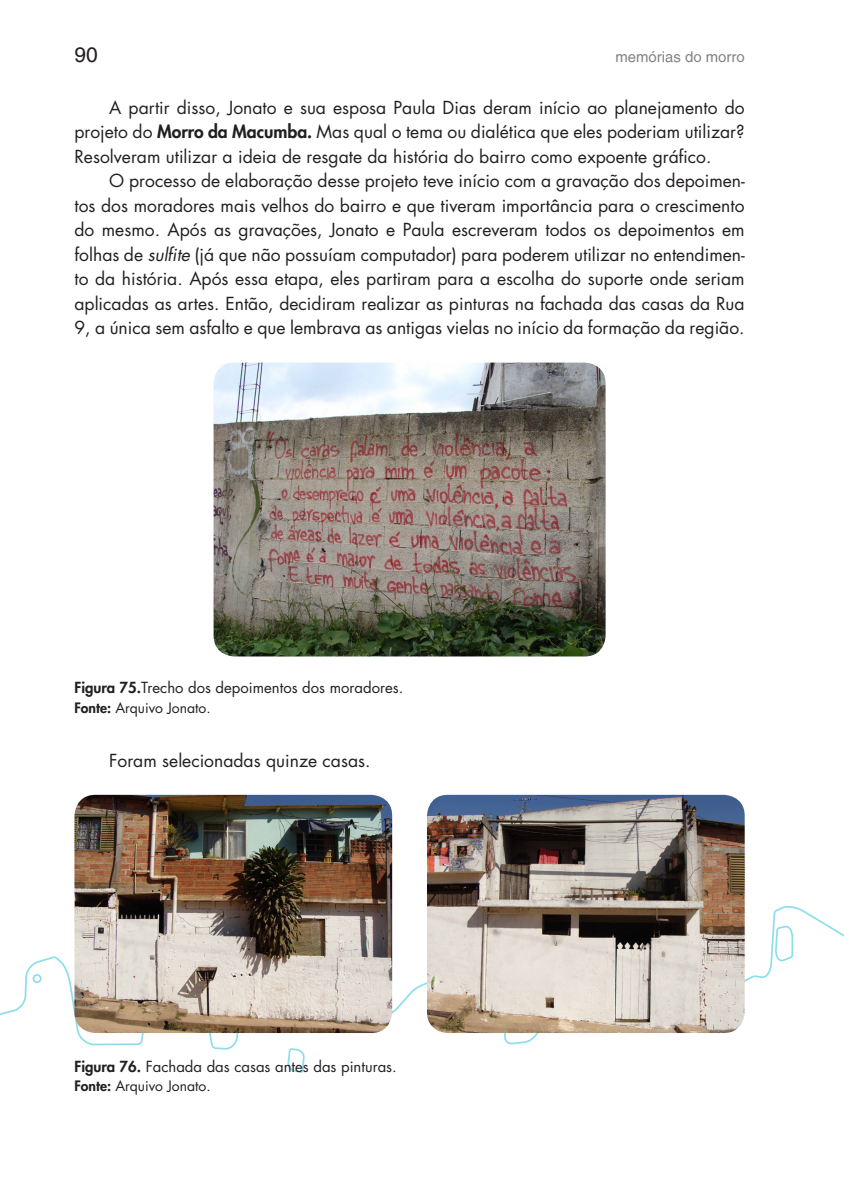
<style>
.page{position:relative;width:844px;height:1191px;background:#fff}
.page>*{position:absolute;margin:0;border:0;box-sizing:border-box;transform-origin:0 0}
.t1{font:21px "Helvetica LT";color:#231f20}
._01_Texto_geral{font:17.5px/24.5px "Futura Std";color:#231f20;text-align:justify}
.legenda_figuras{font:14.88px "Futura Std";color:#231f20}
.t2{font:14.88px "Helvetica LT";color:#808285}
.fonte_imgs{font:14px "Futura Std";color:#231f20}
.s1{font-weight:800}
.s2{font-style:italic}
</style>
<div class="page">
<svg style="left:0;top:904px;width:843px;height:169px"></svg>
<img style="left:213px;top:362px;width:392px;height:294px">
<img style="left:74px;top:795px;width:318px;height:238px">
<img style="left:427px;top:795px;width:317px;height:238px">
<p class="t1" style="left:74px;top:43px;width:25px">90</p>
<p class="t2" style="left:615px;top:48px;width:131px">memórias do morro</p>
<p class="_01_Texto_geral" style="left:74px;top:95px;width:671px;text-indent:35px">A partir disso, Jonato e sua esposa Paula Dias deram início ao planejamento do projeto do <span class="s1">Morro da Macumba.</span> Mas qual o tema ou dialética que eles poderiam utilizar?<br>Resolveram utilizar a ideia de resgate da história do bairro como expoente gráfico.</p>
<p class="_01_Texto_geral" style="left:74px;top:169px;width:671px;text-indent:35px">O processo de elaboração desse projeto teve início com a gravação dos depoimen&shy;tos dos moradores mais velhos do bairro e que tiveram importância para o crescimento do mesmo. Após as gravações, Jonato e Paula escreveram todos os depoimentos em folhas de <span class="s2">sulfite</span> (já que não possuíam computador) para poderem utilizar no entendimen&shy;to da história. Após essa etapa, eles partiram para a escolha do suporte onde seriam aplicadas as artes. Então, decidiram realizar as pinturas na fachada das casas da Rua 9, a única sem asfalto e que lembrava as antigas vielas no início da formação da região.</p>
<p class="legenda_figuras" style="left:74px;top:678px;width:330px"><span class="s1">Figura 75.</span>Trecho dos depoimentos dos moradores.</p>
<p class="fonte_imgs" style="left:74px;top:698px;width:138px"><span class="s1">Fonte:</span> Arquivo Jonato.</p>
<p class="_01_Texto_geral" style="left:109px;top:748px;width:263px">Foram selecionadas quinze casas.</p>
<p class="legenda_figuras" style="left:74px;top:1057px;width:324px"><span class="s1">Figura 76.</span> Fachada das casas antes das pinturas.</p>
<p class="fonte_imgs" style="left:74px;top:1077px;width:138px"><span class="s1">Fonte:</span> Arquivo Jonato.</p>
</div>
